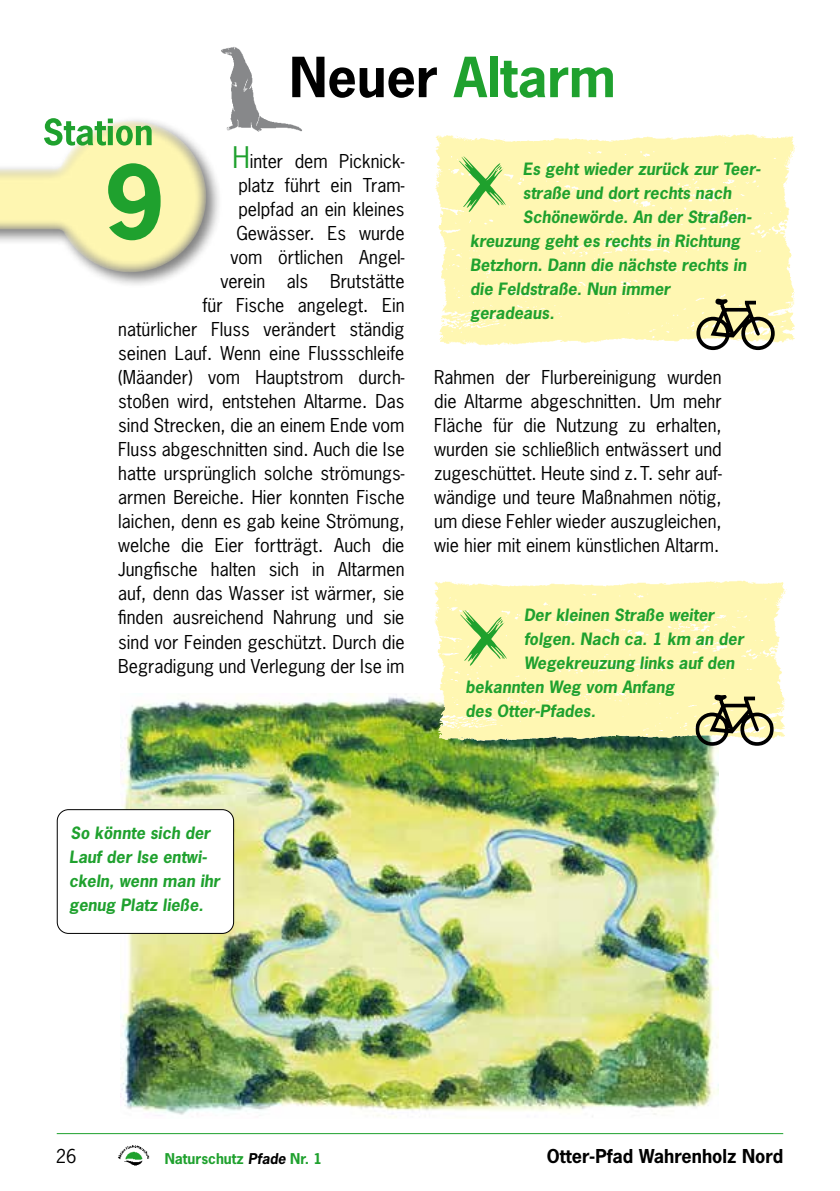
<style>
.page{position:relative;width:840px;height:1191px;background:#fff}
.page>*{position:absolute;margin:0;border:0;box-sizing:border-box;transform-origin:0 0}
.t1{font:700 52px "News Gothic Std";color:#1fa12e}
.t2{font:18px/24px "News Gothic Std";color:#000;text-align:right}
.t3{font:700 18px "News Gothic Std";color:#000}
.t4{font:italic 700 16px/24px "News Gothic Std";color:#1fa12e}
.t5{font:700 14px "News Gothic Std";color:#1fa12e}
.s1{color:#000}
.s2{font-size:28px;color:#1fa12e}
.s3{font-style:italic;color:#000}
</style>
<div class="page">
<img style="left:118px;top:1145px;width:32px;height:21px">
<hr style="left:57px;top:1133px;width:725px;height:1px;background:#1fa12e">
<div style="left:0;top:116px;width:223px;height:172px;background:#000;opacity:.5"></div>
<svg style="left:0;top:118px;width:206px;height:154px"></svg>
<img style="left:121px;top:694px;width:597px;height:424px">
<img style="left:435px;top:134px;width:362px;height:212px">
<svg style="left:458px;top:156px;width:47px;height:56px;background:#c8e292"></svg>
<svg style="left:696px;top:299px;width:78px;height:51px;background:#aca885"></svg>
<img style="left:219px;top:47px;width:83px;height:87px">
<img style="left:427px;top:580px;width:360px;height:165px">
<svg style="left:695px;top:694px;width:78px;height:52px;background:#a9a681"></svg>
<svg style="left:460px;top:610px;width:46px;height:55px;background:#c6e190"></svg>
<div style="left:57px;top:809px;width:176px;height:124px;background:#fff;border-radius:11px"></div>
<div style="left:57px;top:809px;width:177px;height:125px;border:1px solid #000;border-radius:11px"></div>
<h1 class="t1" style="left:289px;top:43px;width:327px"><span class="s1">Neuer</span> Altarm</h1>
<p class="t2" style="left:118px;top:149px;width:288px"><span class="s2">H</span>inter dem Picknick-<br>platz führt ein Tram-<br>pelpfad an ein kleines<br>Gewässer. Es wurde<br>vom örtlichen Angel-<br>verein als Brutstätte<br>für Fische angelegt. Ein<br>natürlicher Fluss verändert ständig seinen Lauf. Wenn eine Flussschleife (Mäander) vom Hauptstrom durch&shy;stoßen wird, entstehen Altarme. Das sind Strecken, die an einem Ende vom<br>Fluss abgeschnitten sind. Auch die Ise hatte ursprünglich solche strömungs&shy;armen Bereiche. Hier konnten Fische laichen, denn es gab keine Strömung, welche die Eier fortträgt. Auch die<br>Jungfische halten sich in Altarmen auf, denn das Wasser ist wärmer, sie finden ausreichend Nahrung und sie sind vor Feinden geschützt. Durch die<br>Begradigung und Verlegung der Ise im</p>
<p class="t4" style="left:522px;top:157px;width:239px">Es geht wieder zurück zur Teer-</p>
<p class="t4" style="left:522px;top:181px;width:210px">straße und dort rechts nach</p>
<p class="t4" style="left:522px;top:205px;width:230px">Schönewörde. An der Straßen-</p>
<p class="t4" style="left:470px;top:229px;width:271px">kreuzung geht es rechts in Richtung</p>
<p class="t4" style="left:470px;top:253px;width:277px">Betzhorn. Dann die nächste rechts in</p>
<p class="t4" style="left:470px;top:277px;width:201px">die Feldstraße. Nun immer</p>
<p class="t4" style="left:470px;top:301px;width:85px">geradeaus.</p>
<p class="t2" style="left:434px;top:365px;width:289px;text-align:justify">Rahmen der Flurbereinigung wurden die Altarme abgeschnitten. Um mehr Fläche für die Nutzung zu erhalten, wurden sie schließlich entwässert und zugeschüttet. Heute sind z.T. sehr auf&shy;wändige und teure Maßnahmen nötig, um diese Fehler wieder auszugleichen, wie hier mit einem künstlichen Altarm.</p>
<p class="t4" style="left:523px;top:603px;width:191px">Der kleinen Straße weiter</p>
<p class="t4" style="left:523px;top:627px;width:221px">folgen. Nach ca. 1 km an der</p>
<p class="t4" style="left:523px;top:651px;width:212px">Wegekreuzung links auf den</p>
<p class="t4" style="left:465px;top:675px;width:210px">bekannten Weg vom Anfang</p>
<p class="t4" style="left:465px;top:699px;width:132px">des Otter-Pfades.</p>
<p class="t4" style="left:69px;top:820px;width:152px">So könnte sich der<br>Lauf der Ise entwi&shy;ckeln, wenn man ihr genug Platz ließe.</p>
<p class="t2" style="left:56px;top:1143px;width:22px">26</p>
<p class="t5" style="left:165px;top:1149px;width:159px">Naturschutz <span class="s3">Pfade</span> Nr. 1</p>
<p class="t3" style="left:546px;top:1144px;width:238px">Otter-Pfad Wahrenholz Nord</p>
</div>
